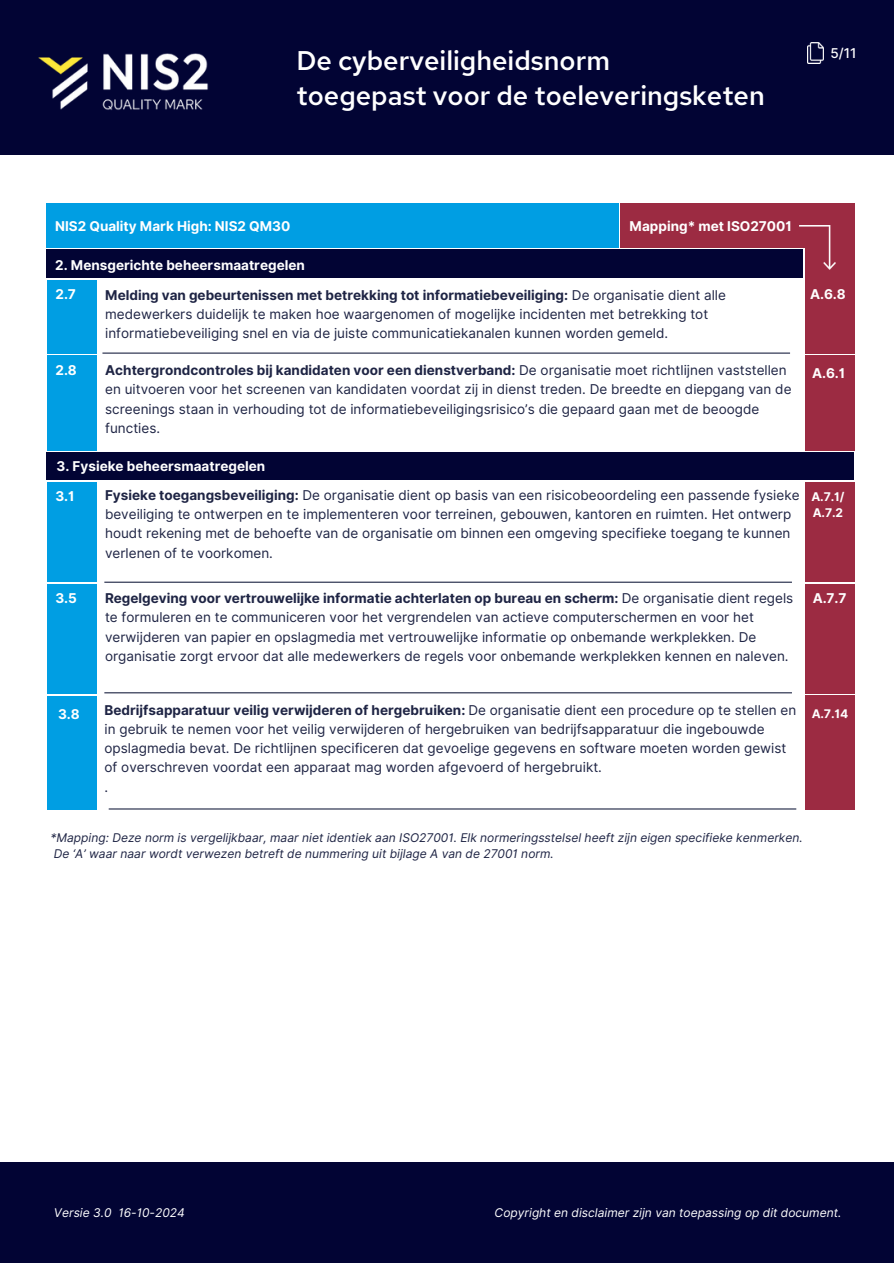
<style>
.page{position:relative;width:894px;height:1264px;background:#fff}
.page>*{position:absolute;margin:0;border:0;box-sizing:border-box;transform-origin:0 0}
.t1{font:500 27px/34.8px "Red Hat Text";color:#fff}
.t2{font:13.5px/19.2px "Inter";color:#1e2444}
.t3{font:700 13.5px "Inter";color:#1e2444}
.t4{font:700 13.5px "Inter";color:#fff}
.t5{font:500 13.5px "Inter";color:#fff}
.t6{font:italic 12px "Inter";color:#1e2444}
.t7{font:italic 12px "Inter";color:#fff}
.t8{font:700 12px/16px "Inter";color:#fff}
.s1{font-weight:400}
.s2{font-weight:700}
</style>
<div class="page">
<div style="left:0;top:0;width:893px;height:154px;background:#020434"></div>
<img style="left:807px;top:43px;width:16px;height:20px">
<div style="left:0;top:1162px;width:893px;height:101px;background:#020434"></div>
<div style="left:47px;top:280px;width:50px;height:74px;background:#009ee3"></div>
<div style="left:620px;top:203px;width:233px;height:45px;background:#9c2b42"></div>
<div style="left:804px;top:203px;width:50px;height:151px;background:#9c2b42"></div>
<div style="left:46px;top:203px;width:572px;height:45px;background:#009ee3"></div>
<div style="left:46px;top:249px;width:756px;height:29px;background:#020434"></div>
<img style="left:799px;top:225px;width:36px;height:44px">
<div style="left:47px;top:356px;width:50px;height:95px;background:#009ee3"></div>
<div style="left:804px;top:356px;width:50px;height:95px;background:#9c2b42"></div>
<div style="left:46px;top:452px;width:807px;height:27px;background:#020434"></div>
<div style="left:47px;top:482px;width:49px;height:99px;background:#009ee3"></div>
<div style="left:804px;top:482px;width:50px;height:99px;background:#9c2b42"></div>
<div style="left:805px;top:584px;width:49px;height:109px;background:#9c2b42"></div>
<div style="left:47px;top:584px;width:49px;height:109px;background:#009ee3"></div>
<div style="left:805px;top:695px;width:49px;height:114px;background:#9c2b42"></div>
<div style="left:47px;top:695px;width:50px;height:114px;background:#009ee3"></div>
<img style="left:38px;top:53px;width:170px;height:57px">
<hr style="left:102px;top:352px;width:687px;height:2px;background:#1d2443">
<hr style="left:104px;top:581px;width:687px;height:1px;background:#1d2443">
<hr style="left:104px;top:692px;width:687px;height:1px;background:#1d2443">
<hr style="left:109px;top:808px;width:687px;height:1px;background:#1d2443">
<h1 class="t1" style="left:296px;top:43px;width:469px">De cyberveiligheidsnorm<br>toegepast voor de toeleveringsketen</h1>
<h1 class="t5" style="left:830px;top:45px;width:28px">5/11</h1>
<h3 class="t4" style="left:55px;top:218px;width:236px">NIS2 Quality Mark High: NIS2 QM30</h3>
<h2 class="t4" style="left:629px;top:218px;width:164px">Mapping* met ISO27001</h2>
<h3 class="t4" style="left:55px;top:257px;width:251px">2. Mensgerichte beheersmaatregelen</h3>
<p class="t4" style="left:56px;top:286px;width:22px">2.7</p>
<h3 class="t3" style="left:105px;top:287px;width:622px">Melding van gebeurtenissen met betrekking tot informatiebeveiliging: <span class="s1">De organisatie dient alle</span></h3>
<h3 class="t4" style="left:810px;top:286px;width:37px">A.6.8</h3>
<h3 class="t2" style="left:105px;top:304px;width:604px">medewerkers duidelijk te maken hoe waargenomen of mogelijke incidenten met betrekking tot informatiebeveiliging snel en via de juiste communicatiekanalen kunnen worden gemeld.</h3>
<h3 class="t4" style="left:56px;top:362px;width:23px">2.8</h3>
<h3 class="t3" style="left:105px;top:362px;width:682px">Achtergrondcontroles bij kandidaten voor een dienstverband: <span class="s1">De organisatie moet richtlijnen vaststellen</span></h3>
<h4 class="t4" style="left:812px;top:365px;width:34px">A.6.1</h4>
<h3 class="t2" style="left:105px;top:380px;width:687px">en uitvoeren voor het screenen van kandidaten voordat zij in dienst treden. De breedte en diepgang van de screenings staan in verhouding tot de informatiebeveiligingsrisico’s die gepaard gaan met de beoogde functies.</h3>
<h2 class="t4" style="left:57px;top:458px;width:210px">3. Fysieke beheersmaatregelen</h2>
<h4 class="t4" style="left:55px;top:488px;width:21px">3.1</h4>
<h3 class="t8" style="left:811px;top:488px;width:35px">A.7.1/<br>A.7.2</h3>
<h3 class="t2" style="left:105px;top:485px;width:695px"><span class="s2">Fysieke toegangsbeveiliging:</span> De organisatie dient op basis van een risicobeoordeling een passende fysieke beveiliging te ontwerpen en te implementeren voor terreinen, gebouwen, kantoren en ruimten. Het ontwerp houdt rekening met de behoefte van de organisatie om binnen een omgeving specifieke toegang te kunnen verlenen of te voorkomen.</h3>
<h3 class="t4" style="left:55px;top:589px;width:23px">3.5</h3>
<h4 class="t2" style="left:105px;top:588px;width:689px"><span class="s2">Regelgeving voor vertrouwelijke informatie achterlaten op bureau en scherm:</span> De organisatie dient regels te formuleren en te communiceren voor het vergrendelen van actieve computerschermen en voor het verwijderen van papier en opslagmedia met vertrouwelijke informatie op onbemande werkplekken. De organisatie zorgt ervoor dat alle medewerkers de regels voor onbemande werkplekken kennen en naleven.</h4>
<h3 class="t4" style="left:812px;top:589px;width:35px">A.7.7</h3>
<p class="t2" style="left:105px;top:700px;width:693px"><span class="s2">Bedrijfsapparatuur veilig verwijderen of hergebruiken:</span> De organisatie dient een procedure op te stellen en in gebruik te nemen voor het veilig verwijderen of hergebruiken van bedrijfsapparatuur die ingebouwde opslagmedia bevat. De richtlijnen specificeren dat gevoelige gegevens en software moeten worden gewist of overschreven voordat een apparaat mag worden afgevoerd of hergebruikt.<br>.</p>
<p class="t4" style="left:58px;top:706px;width:23px">3.8</p>
<p class="t8" style="left:811px;top:705px;width:38px;rotate:1deg">A.7.14</p>
<h3 class="t6" style="left:50px;top:830px;width:753px">*Mapping: Deze norm is vergelijkbaar, maar niet identiek aan ISO27001. Elk normeringsstelsel heeft zijn eigen specifieke kenmerken.</h3>
<h4 class="t6" style="left:54px;top:846px;width:501px">De ‘A’ waar naar wordt verwezen betreft de nummering uit bijlage A van de 27001 norm.</h4>
<h2 class="t7" style="left:54px;top:1205px;width:59px">Versie 3.0</h2>
<h5 class="t7" style="left:118px;top:1205px;width:68px">16-10-2024</h5>
<h5 class="t7" style="left:494px;top:1205px;width:348px">Copyright en disclaimer zijn van toepassing op dit document.</h5>
</div>
